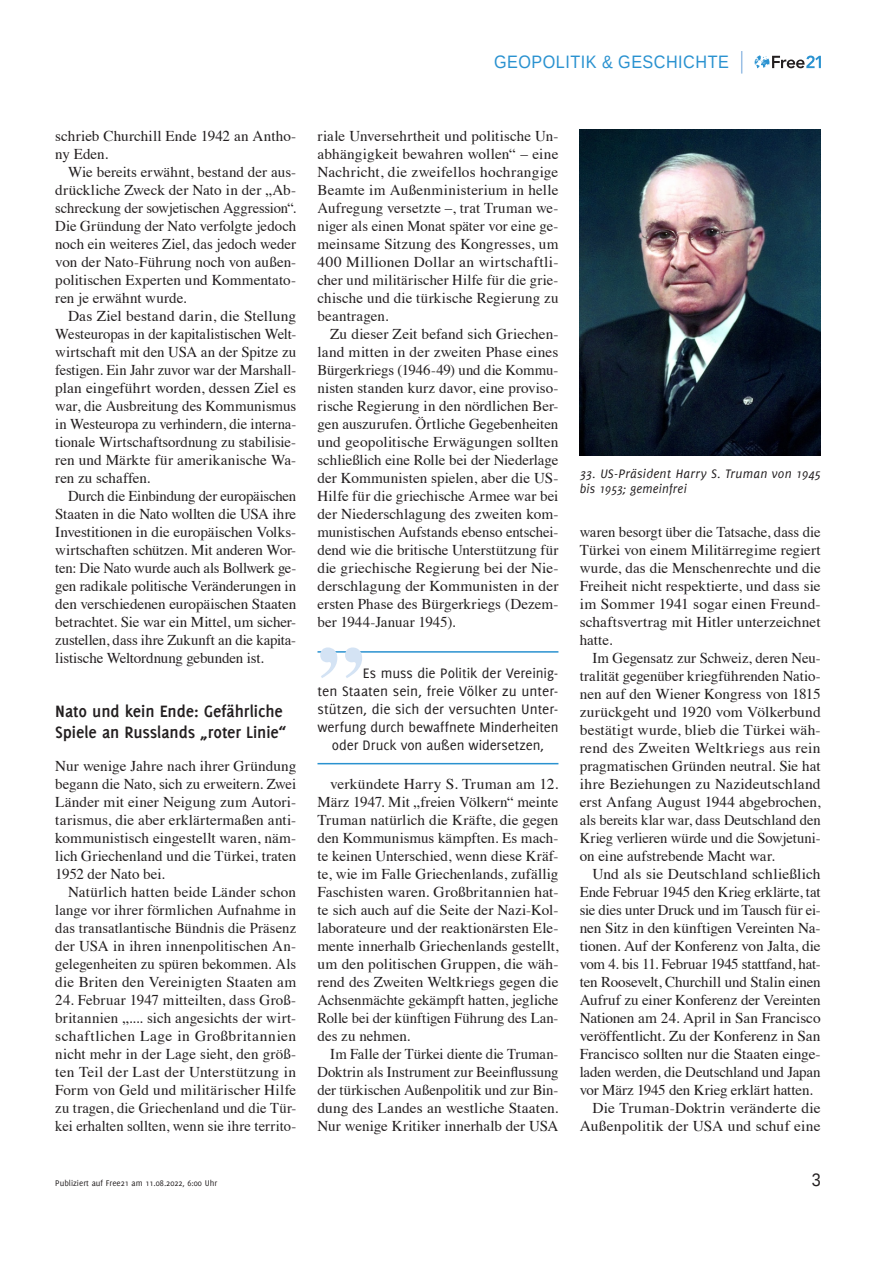
<style>
.page{position:relative;width:893px;height:1263px;background:#fff}
.page>*{position:absolute;margin:0;border:0;box-sizing:border-box;transform-origin:0 0}
.t1{font:700 91.5px "Times";color:#d4e3f4}
.t2{font:700 18px/21px "Delicious";letter-spacing:-.005em;color:#231f20}
.t3{font:18px "Liberation Sans";letter-spacing:.03em;color:#2a92d0;scale:.9 1}
.t4{font:18px "Liberation Sans";color:#231f20;scale:.9 1}
.t5{font:15px/18px "Times";color:#231f20;text-align:justify}
.t6{font:15px "Delicious";letter-spacing:-.005em;color:#231f20}
.t7{font:15px "Times";letter-spacing:.02em;color:#231f20}
.t8{font:italic 13.5px/15px "Delicious";letter-spacing:.015em;color:#231f20}
.t9{font:9px "Delicious";color:#231f20}
</style>
<div class="page">
<svg style="left:755px;top:55px;width:66px;height:13px"></svg>
<svg style="left:741px;top:51px;width:1px;height:23px"></svg>
<hr style="left:317px;top:651px;width:241px;height:2px;background:#2a92d0">
<hr style="left:317px;top:763px;width:241px;height:1px;background:#2a92d0">
<img style="left:580px;top:130px;width:241px;height:325px">
<p class="t3" style="left:494px;top:51px;width:262px">GEOPOLITIK &amp; GESCHICHTE</p>
<p class="t5" style="left:55px;top:126px;width:242px">schrieb Churchill Ende 1942 an Antho&shy;ny Eden.</p>
<p class="t5" style="left:55px;top:162px;width:242px;text-indent:13px">Wie bereits erwähnt, bestand der aus&shy;drückliche Zweck der Nato in der „Ab&shy;schreckung der sowjetischen Aggression“.<br>Die Gründung der Nato verfolgte jedoch noch ein weiteres Ziel, das jedoch weder von der Nato-Führung noch von außen&shy;politischen Experten und Kommentato&shy;ren je erwähnt wurde.</p>
<p class="t5" style="left:55px;top:306px;width:242px;text-indent:13px">Das Ziel bestand darin, die Stellung Westeuropas in der kapitalistischen Welt&shy;wirtschaft mit den USA an der Spitze zu festigen. Ein Jahr zuvor war der Marshall&shy;plan eingeführt worden, dessen Ziel es war, die Ausbreitung des Kommunismus in Westeuropa zu verhindern, die interna&shy;tionale Wirtschaftsordnung zu stabilisie&shy;ren und Märkte für amerikanische Wa&shy;ren zu schaffen.</p>
<p class="t5" style="left:55px;top:486px;width:242px;text-indent:13px">Durch die Einbindung der europäischen Staaten in die Nato wollten die USA ihre Investitionen in die europäischen Volks&shy;wirtschaften schützen. Mit anderen Wor&shy;ten: Die Nato wurde auch als Bollwerk ge&shy;gen radikale politische Veränderungen in den verschiedenen europäischen Staaten betrachtet. Sie war ein Mittel, um sicher&shy;zustellen, dass ihre Zukunft an die kapita&shy;listische Weltordnung gebunden ist.</p>
<p class="t2" style="left:55px;top:701px;width:233px">Nato und kein Ende: Gefährliche<br>Spiele an Russlands „roter Linie“</p>
<p class="t5" style="left:55px;top:756px;width:242px">Nur wenige Jahre nach ihrer Gründung begann die Nato, sich zu erweitern. Zwei Länder mit einer Neigung zum Autori&shy;tarismus, die aber erklärtermaßen anti&shy;kommunistisch eingestellt waren, näm&shy;lich Griechenland und die Türkei, traten 1952 der Nato bei.</p>
<p class="t5" style="left:55px;top:882px;width:242px;text-indent:13px">Natürlich hatten beide Länder schon lange vor ihrer förmlichen Aufnahme in das transatlantische Bündnis die Präsenz der USA in ihren innenpolitischen An&shy;gelegenheiten zu spüren bekommen. Als die Briten den Vereinigten Staaten am</p>
<p class="t5" style="left:55px;top:990px;width:242px">24. Februar 1947 mitteilten, dass Groß&shy;britannien „.... sich angesichts der wirt&shy;schaftlichen Lage in Großbritannien nicht mehr in der Lage sieht, den größ&shy;ten Teil der Last der Unterstützung in Form von Geld und militärischer Hilfe zu tragen, die Griechenland und die Tür&shy;kei erhalten sollten, wenn sie ihre territo-</p>
<p class="t5" style="left:317px;top:126px;width:242px">riale Unversehrtheit und politische Un&shy;abhängigkeit bewahren wollen“ – eine Nachricht, die zweifellos hochrangige Beamte im Außenministerium in helle Aufregung versetzte –, trat Truman we&shy;niger als einen Monat später vor eine ge&shy;meinsame Sitzung des Kongresses, um 400 Millionen Dollar an wirtschaftli&shy;cher und militärischer Hilfe für die grie&shy;chische und die türkische Regierung zu beantragen.</p>
<p class="t5" style="left:317px;top:324px;width:242px;text-indent:13px">Zu dieser Zeit befand sich Griechen&shy;land mitten in der zweiten Phase eines Bürgerkriegs (1946-49) und die Kommu&shy;nisten standen kurz davor, eine proviso&shy;rische Regierung in den nördlichen Ber&shy;gen auszurufen. Örtliche Gegebenheiten und geopolitische Erwägungen sollten schließlich eine Rolle bei der Niederlage der Kommunisten spielen, aber die US-Hilfe für die griechische Armee war bei der Niederschlagung des zweiten kom&shy;munistischen Aufstands ebenso entschei&shy;dend wie die britische Unterstützung für die griechische Regierung bei der Nie&shy;derschlagung der Kommunisten in der ersten Phase des Bürgerkriegs (Dezem&shy;ber 1944-Januar 1945).</p>
<h1 class="t1" style="left:317px;top:543px;width:48px">„</h1>
<p class="t6" style="left:363px;top:665px;width:197px">Es muss die Politik der Vereinig-</p>
<p class="t6" style="left:317px;top:683px;width:242px">ten Staaten sein, freie Völker zu unter-</p>
<p class="t6" style="left:317px;top:701px;width:242px">stützen, die sich der versuchten Unter-</p>
<p class="t6" style="left:317px;top:719px;width:242px">werfung durch bewaffnete Minderheiten</p>
<p class="t6" style="left:332px;top:737px;width:214px">oder Druck von außen widersetzen,</p>
<p class="t5" style="left:317px;top:774px;width:242px;text-indent:13px">verkündete Harry S. Truman am 12.<br>März 1947. Mit „freien Völkern“ meinte Truman natürlich die Kräfte, die gegen den Kommunismus kämpften. Es mach&shy;te keinen Unterschied, wenn diese Kräf&shy;te, wie im Falle Griechenlands, zufällig Faschisten waren. Großbritannien hat&shy;te sich auch auf die Seite der Nazi-Kol&shy;laborateure und der reaktionärsten Ele&shy;mente innerhalb Griechenlands gestellt, um den politischen Gruppen, die wäh&shy;rend des Zweiten Weltkriegs gegen die Achsenmächte gekämpft hatten, jegliche Rolle bei der künftigen Führung des Lan&shy;des zu nehmen.</p>
<p class="t5" style="left:317px;top:1044px;width:242px;text-indent:13px">Im Falle der Türkei diente die Truman-Doktrin als Instrument zur Beeinflussung der türkischen Außenpolitik und zur Bin&shy;dung des Landes an westliche Staaten.<br>Nur wenige Kritiker innerhalb der USA</p>
<p class="t8" style="left:580px;top:466px;width:242px">33. US-Präsident Harry S. Truman von 1945 bis 1953; gemeinfrei</p>
<p class="t5" style="left:580px;top:522px;width:242px">waren besorgt über die Tatsache, dass die Türkei von einem Militärregime regiert wurde, das die Menschenrechte und die Freiheit nicht respektierte, und dass sie im Sommer 1941 sogar einen Freund&shy;schaftsvertrag mit Hitler unterzeichnet hatte.</p>
<p class="t5" style="left:580px;top:648px;width:242px;text-indent:13px">Im Gegensatz zur Schweiz, deren Neu&shy;tralität gegenüber kriegführenden Natio&shy;nen auf den Wiener Kongress von 1815 zurückgeht und 1920 vom Völkerbund bestätigt wurde, blieb die Türkei wäh&shy;rend des Zweiten Weltkriegs aus rein pragmatischen Gründen neutral. Sie hat ihre Beziehungen zu Nazideutschland erst Anfang August 1944 abgebrochen, als bereits klar war, dass Deutschland den Krieg verlieren würde und die Sowjetuni&shy;on eine aufstrebende Macht war.</p>
<p class="t5" style="left:592px;top:864px;width:230px">Und als sie Deutschland schließlich</p>
<p class="t5" style="left:580px;top:882px;width:242px">Ende Februar 1945 den Krieg erklärte, tat</p>
<p class="t5" style="left:580px;top:900px;width:242px">sie dies unter Druck und im Tausch für ei-</p>
<p class="t5" style="left:580px;top:918px;width:242px">nen Sitz in den künftigen Vereinten Na-</p>
<p class="t5" style="left:580px;top:936px;width:242px">tionen. Auf der Konferenz von Jalta, die</p>
<p class="t5" style="left:580px;top:954px;width:242px">vom 4. bis 11. Februar 1945 stattfand, hat-</p>
<p class="t5" style="left:580px;top:972px;width:242px">ten Roosevelt, Churchill und Stalin einen</p>
<p class="t5" style="left:580px;top:990px;width:242px">Aufruf zu einer Konferenz der Vereinten</p>
<p class="t5" style="left:580px;top:1008px;width:242px">Nationen am 24. April in San Francisco</p>
<p class="t5" style="left:580px;top:1026px;width:242px">veröffentlicht. Zu der Konferenz in San</p>
<p class="t5" style="left:580px;top:1044px;width:242px">Francisco sollten nur die Staaten einge-</p>
<p class="t5" style="left:580px;top:1062px;width:242px">laden werden, die Deutschland und Japan</p>
<p class="t5" style="left:580px;top:1080px;width:235px">vor März 1945 den Krieg erklärt hatten.</p>
<p class="t7" style="left:592px;top:1094px;width:230px">Die Truman-Doktrin veränderte die</p>
<p class="t5" style="left:580px;top:1116px;width:242px">Außenpolitik der USA und schuf eine</p>
<p class="t9" style="left:55px;top:1177px;width:163px">Publiziert auf Free21 am 11.08.2022, 6:00 Uhr</p>
<p class="t4" style="left:812px;top:1168px;width:12px">3</p>
</div>
